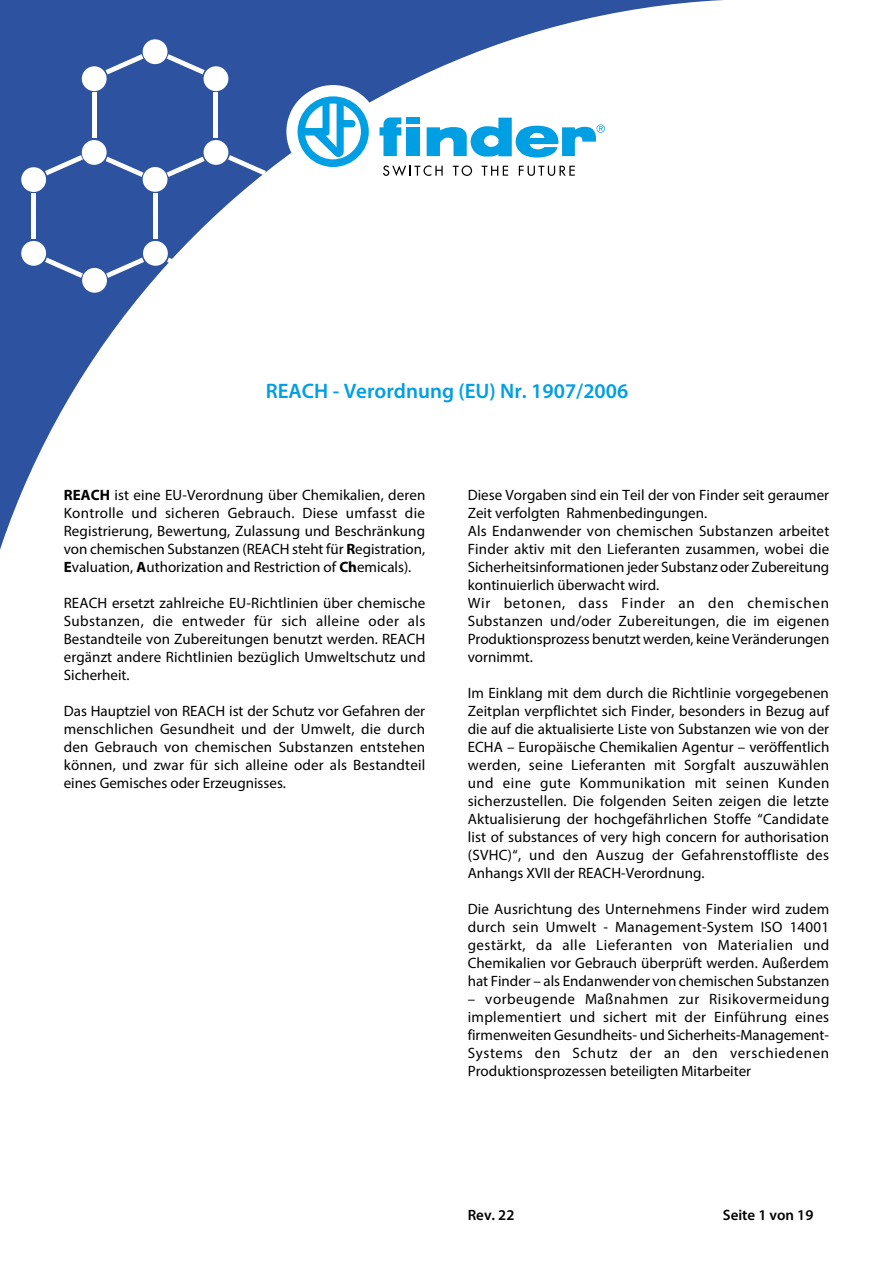
<style>
.page{position:relative;width:893px;height:1263px;background:#fff}
.page>*{position:absolute;margin:0;border:0;box-sizing:border-box;transform-origin:0 0}
.t1{font:600 21px "Myriad Pro";color:#009ee3}
.t2{font:15px/18px "Myriad Pro";color:#000;text-align:justify}
.t3{font:600 15px "Myriad Pro";color:#000}
.s1{font-weight:700}
</style>
<div class="page">
<svg style="left:0;top:0;width:723px;height:550px"></svg>
<div style="left:286px;top:85px;width:94px;height:93px;background:#fff;border-radius:50%"></div>
<svg style="left:298px;top:96px;width:71px;height:71px"></svg>
<svg style="left:427px;top:118px;width:178px;height:40px"></svg>
<svg style="left:379px;top:117px;width:22px;height:39px"></svg>
<div style="left:407px;top:127px;width:13px;height:29px;background:#009ee3"></div>
<div style="left:407px;top:117px;width:13px;height:7px;background:#009ee3"></div>
<svg style="left:383px;top:165px;width:60px;height:11px"></svg>
<svg style="left:453px;top:165px;width:19px;height:11px"></svg>
<svg style="left:481px;top:166px;width:27px;height:10px"></svg>
<svg style="left:519px;top:166px;width:56px;height:10px"></svg>
<h1 class="t1" style="left:266px;top:378px;width:364px">REACH - Verordnung (EU) Nr. 1907/2006</h1>
<p class="t2" style="left:64px;top:486px;width:363px"><span class="s1">REACH</span> ist eine EU-Verordnung über Chemikalien, deren Kontrolle und sicheren Gebrauch. Diese umfasst die Registrierung, Bewertung, Zulassung und Beschränkung von chemischen Substanzen (REACH steht für <span class="s1">R</span>egistration, <span class="s1">E</span>valuation, <span class="s1">A</span>uthorization and Restriction of <span class="s1">Ch</span>emicals).</p>
<p class="t2" style="left:64px;top:594px;width:363px">REACH ersetzt zahlreiche EU-Richtlinien über chemische Substanzen, die entweder für sich alleine oder als Bestandteile von Zubereitungen benutzt werden. REACH ergänzt andere Richtlinien bezüglich Umweltschutz und Sicherheit.</p>
<p class="t2" style="left:64px;top:702px;width:363px">Das Hauptziel von REACH ist der Schutz vor Gefahren der menschlichen Gesundheit und der Umwelt, die durch den Gebrauch von chemischen Substanzen entstehen können, und zwar für sich alleine oder als Bestandteil eines Gemisches oder Erzeugnisses.</p>
<p class="t2" style="left:468px;top:486px;width:363px;text-align:left">Diese Vorgaben sind ein Teil der von Finder seit geraumer Zeit verfolgten Rahmenbedingungen.<br>Als Endanwender von chemischen Substanzen arbeitet Finder aktiv mit den Lieferanten zusammen, wobei die Sicherheitsinformationen jeder Substanz oder Zubereitung kontinuierlich überwacht wird.<br>Wir betonen, dass Finder an den chemischen Substanzen und/oder Zubereitungen, die im eigenen Produktionsprozess benutzt werden, keine Veränderungen vornimmt.</p>
<p class="t2" style="left:468px;top:684px;width:363px">Im Einklang mit dem durch die Richtlinie vorgegebenen Zeitplan verpflichtet sich Finder, besonders in Bezug auf die auf die aktualisierte Liste von Substanzen wie von der ECHA – Europäische Chemikalien Agentur – veröffentlich werden, seine Lieferanten mit Sorgfalt auszuwählen und eine gute Kommunikation mit seinen Kunden sicherzustellen. Die folgenden Seiten zeigen die letzte Aktualisierung der hochgefährlichen Stoffe “Candidate list of substances of very high concern for authorisation (SVHC)“, und den Auszug der Gefahrenstoffliste des Anhangs XVII der REACH-Verordnung.</p>
<p class="t2" style="left:468px;top:900px;width:363px">Die Ausrichtung des Unternehmens Finder wird zudem durch sein Umwelt - Management-System ISO 14001 gestärkt, da alle Lieferanten von Materialien und Chemikalien vor Gebrauch überprüft werden. Außerdem hat Finder – als Endanwender von chemischen Substanzen</p>
<p class="t2" style="left:468px;top:990px;width:363px">– vorbeugende Maßnahmen zur Risikovermeidung implementiert und sichert mit der Einführung eines firmenweiten Gesundheits- und Sicherheits-Management-Systems den Schutz der an den verschiedenen Produktionsprozessen beteiligten Mitarbeiter</p>
<p class="t3" style="left:468px;top:1206px;width:48px">Rev. 22</p>
<p class="t3" style="left:723px;top:1206px;width:92px">Seite 1 von 19</p>
</div>
